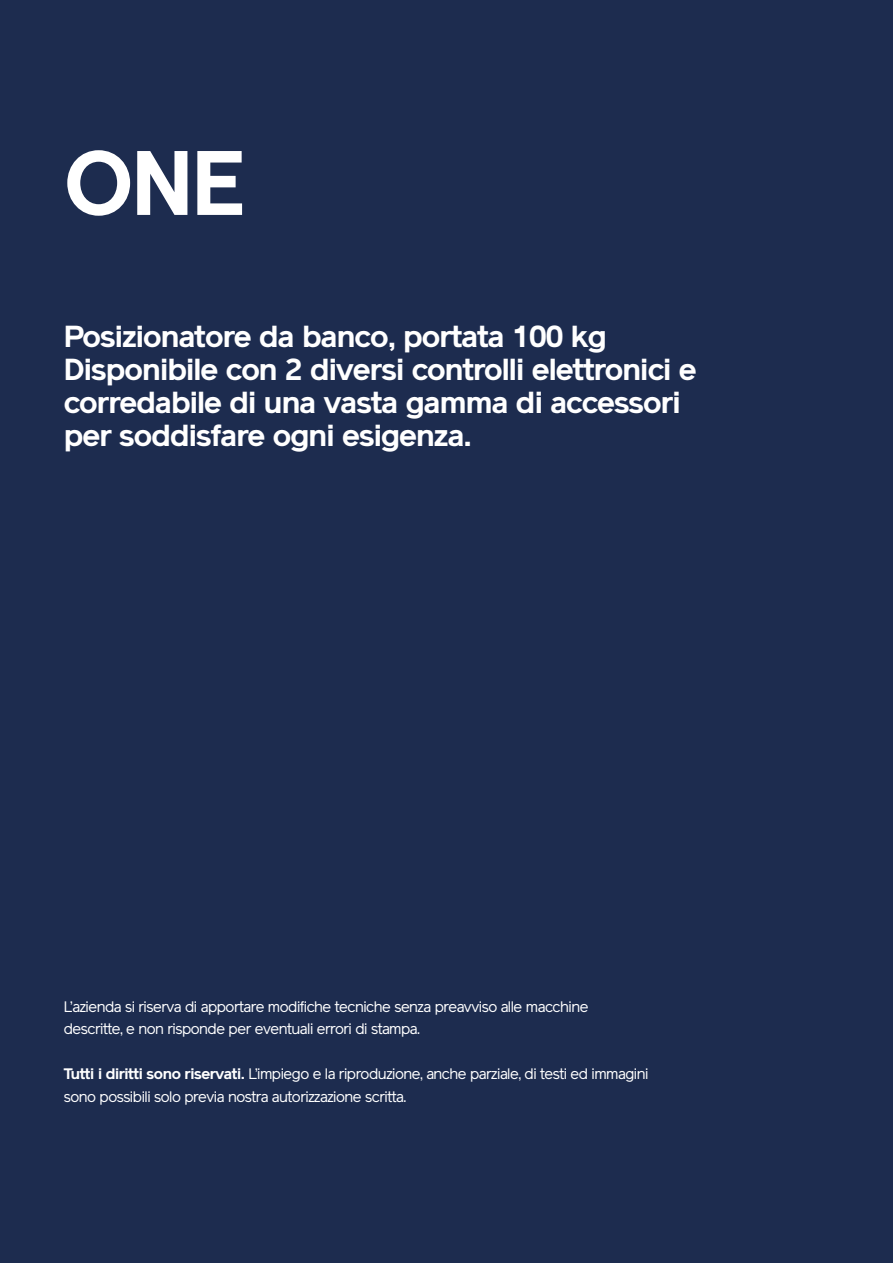
<style>
.page{position:relative;width:893px;height:1263px;background:#1d2c4f}
.page>*{position:absolute;margin:0;border:0;box-sizing:border-box;transform-origin:0 0}
.t1{font:700 90px "Reader";color:#fff}
.t2{font:700 30px/33px "Reader";letter-spacing:-.03em;color:#fff}
.t3{font:15px/22.5px "Reader";letter-spacing:-.03em;color:#fff}
.s1{font-weight:700}
</style>
<div class="page">
<h1 class="t1" style="left:64px;top:130px;width:182px">ONE</h1>
<h2 class="t2" style="left:64px;top:320px;width:634px">Posizionatore da banco, portata 100 kg Disponibile con 2 diversi controlli elettronici e corredabile di una vasta gamma di accessori per soddisfare ogni esigenza.</h2>
<p class="t3" style="left:64px;top:995px;width:526px">L’azienda si riserva di apportare modifiche tecniche senza preavviso alle macchine descritte, e non risponde per eventuali errori di stampa.</p>
<p class="t3" style="left:64px;top:1062px;width:586px"><span class="s1">Tutti i diritti sono riservati.</span> L’impiego e la riproduzione, anche parziale, di testi ed immagini sono possibili solo previa nostra autorizzazione scritta.</p>
</div>
